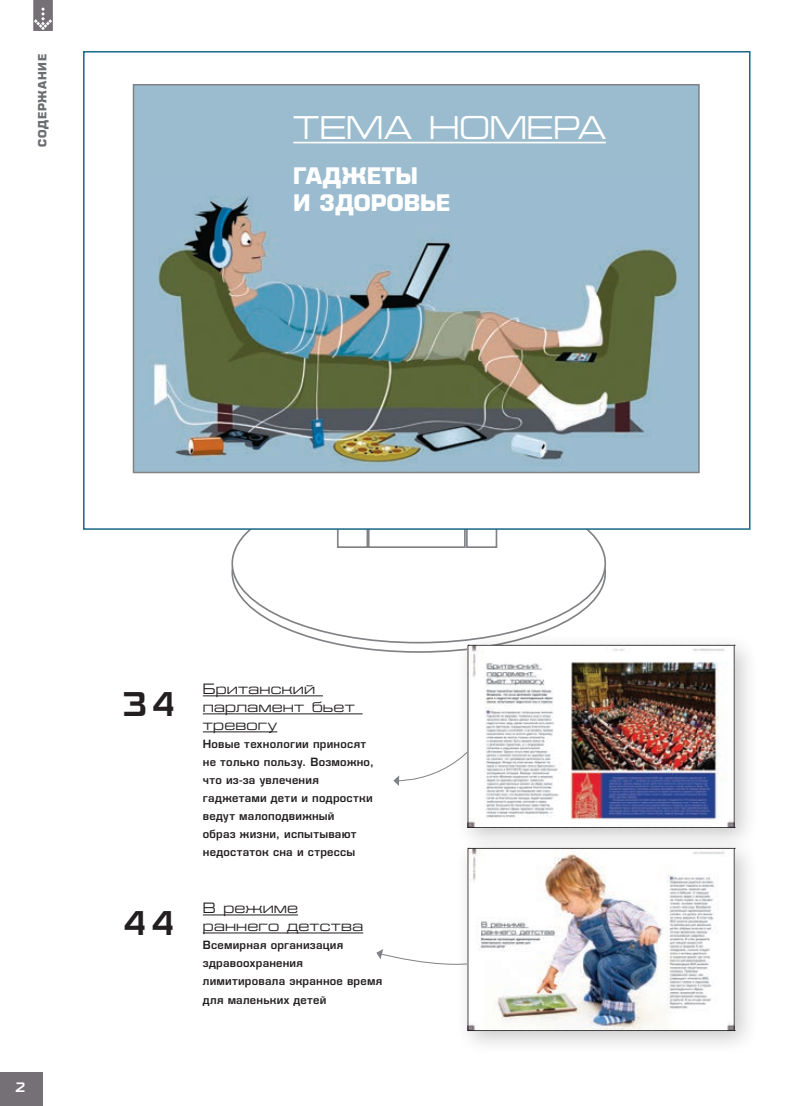
<style>
.page{position:relative;width:808px;height:1106px;background:#fff}
.page>*{position:absolute;margin:0;border:0;box-sizing:border-box;transform-origin:0 0}
.zag{font:33px "Eurofont Extended C";letter-spacing:.005em;color:#fff}
.t1{font:30px "GAMECUBEN Dual Set";color:#231f20}
.zag-2{font:700 24px "Eurofont C";letter-spacing:.005em;color:#fff}
.zag-3{font:15px/18px "Eurofont Extended C";letter-spacing:.02em;color:#231f20}
.zag-4{font:12px/18px "Eurofont Medium C";letter-spacing:.02em;color:#231f20}
.t2{font:700 12px "Eurofont C";letter-spacing:.06em;color:#6c6d70}
.t3{font:12px "GAMECUBEN Dual Set";color:#fff}
</style>
<div class="page">
<svg style="left:33px;top:0;width:20px;height:31px"></svg>
<div style="left:0;top:1071px;width:43px;height:35px;background:#757076"></div>
<svg style="left:232px;top:493px;width:373px;height:159px"></svg>
<div style="left:232px;top:484px;width:373px;height:158px;background:#fff;border-radius:50%"></div>
<div style="left:337px;top:496px;width:31px;height:52px;background:#fff;border:2px solid #808285"></div>
<div style="left:466px;top:496px;width:31px;height:52px;background:#fff;border:2px solid #808285"></div>
<div style="left:368px;top:496px;width:98px;height:52px;background:#fff;border:2px solid #808285"></div>
<div style="left:83px;top:51px;width:667px;height:479px;background:#fff;border:2px solid #186687"></div>
<div style="left:133px;top:85px;width:566px;height:387px;background:#9bbcce"></div>
<img style="left:153px;top:196px;width:525px;height:268px">
<div style="left:133px;top:84px;width:567px;height:389px;border:2px solid #808285"></div>
<hr style="left:293px;top:142px;width:313px;height:1px;background:#fff">
<hr style="left:203px;top:695px;width:120px;height:1px;background:#231f20">
<hr style="left:203px;top:713px;width:160px;height:1px;background:#231f20">
<hr style="left:203px;top:731px;width:74px;height:1px;background:#231f20">
<hr style="left:203px;top:914px;width:95px;height:1px;background:#231f20">
<hr style="left:203px;top:932px;width:160px;height:1px;background:#231f20">
<div style="left:455px;top:632px;width:304px;height:220px;background:#231f20;opacity:.24"></div>
<img style="left:393px;top:645px;width:342px;height:183px">
<div style="left:455px;top:835px;width:304px;height:220px;background:#231f20;opacity:.24"></div>
<img style="left:376px;top:848px;width:359px;height:183px">
<p class="t2" style="left:35px;top:147px;width:95px;rotate:-90deg">СОДЕРЖАНИЕ</p>
<p class="zag" style="left:293px;top:108px;width:314px">ТЕМА НОМЕРА</p>
<p class="zag-2" style="left:293px;top:162px;width:126px">ГАДЖЕТЫ</p>
<p class="zag-2" style="left:293px;top:189px;width:159px">И ЗДОРОВЬЕ</p>
<p class="t3" style="left:16px;top:1079px;width:13px">2</p>
<p class="t1" style="left:124px;top:684px;width:58px">34</p>
<p class="t1" style="left:125px;top:903px;width:56px">44</p>
<p class="zag-3" style="left:203px;top:680px;width:153px">Британский парламент бьет тревогу</p>
<p class="zag-4" style="left:203px;top:735px;width:173px">Новые технологии приносят не только пользу. Возможно, что из‑за увлечения гаджетами дети и подростки ведут малоподвижный<br>образ жизни, испытывают недостаток сна и стрессы</p>
<p class="zag-3" style="left:203px;top:899px;width:97px">В режиме</p>
<p class="zag-3" style="left:203px;top:917px;width:162px">раннего детства</p>
<p class="zag-4" style="left:203px;top:936px;width:181px">Всемирная организация здравоохранения лимитировала экранное время для маленьких детей</p>
</div>
